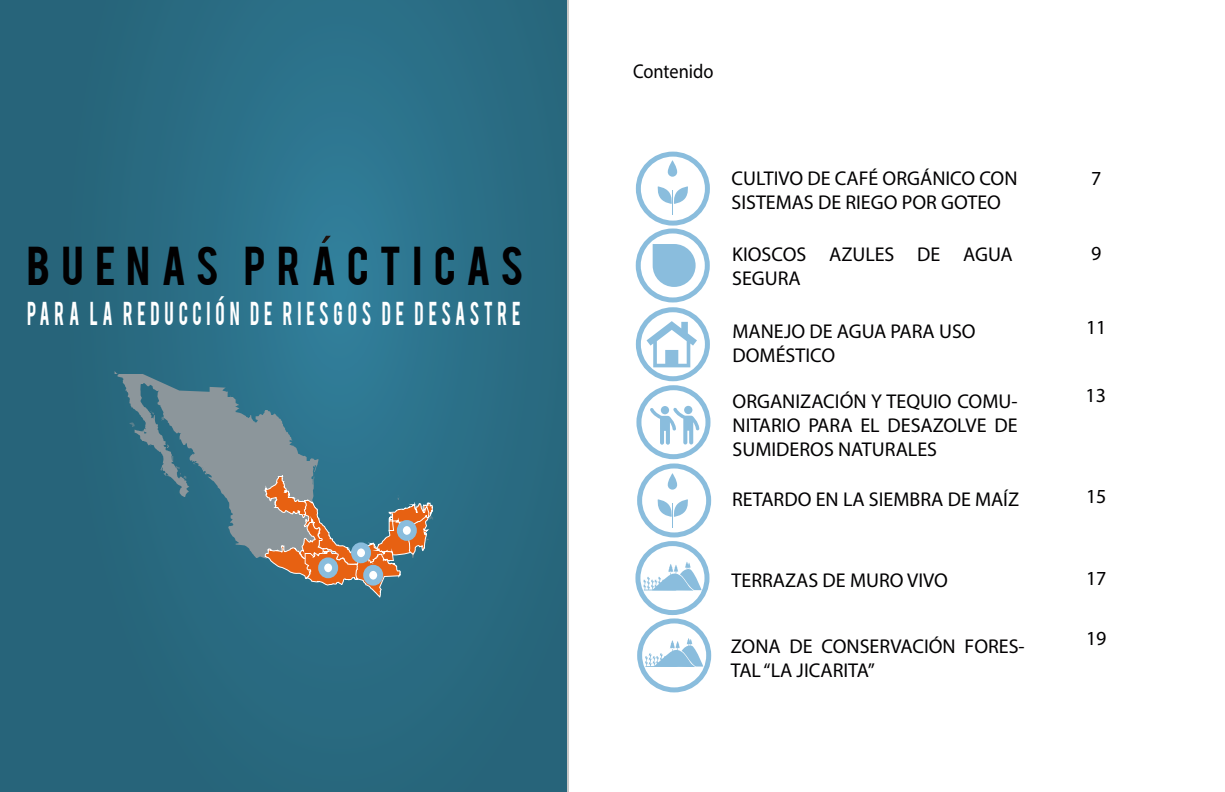
<style>
.page{position:relative;width:1225px;height:792px;background:#fff}
.page>*{position:absolute;margin:0;border:0;box-sizing:border-box;transform-origin:0 0}
.t1{font:50px "Myriad Pro";color:#1e120d}
.t2{font:43px "Bebas";letter-spacing:.26em;color:#010001}
.t3{font:30px "Myriad Pro";color:#fff}
.t4{font:26px "Bebas";letter-spacing:.26em;color:#fff;scale:.69 1}
.t5{font:20px/24px "Myriad Pro";color:#020002}
.t6{font:20px "Myriad Pro";color:#020002;scale:.92 1}
</style>
<div class="page">
<svg style="left:0;top:0;width:568px;height:792px;background:#296b82"></svg>
<svg style="left:668px;top:160px;width:9px;height:17px"></svg>
<svg style="left:657px;top:186px;width:31px;height:29px"></svg>
<div style="left:636px;top:152px;width:74px;height:74px;border:5px solid #8abddd;border-radius:50%"></div>
<svg style="left:652px;top:244px;width:43px;height:43px;background:#9dc7e2"></svg>
<div style="left:636px;top:228px;width:74px;height:74px;border:5px solid #8abddd;border-radius:50%"></div>
<div style="left:636px;top:307px;width:74px;height:74px;border:5px solid #8abddd;border-radius:50%"></div>
<div style="left:636px;top:385px;width:74px;height:74px;border:5px solid #8abddd;border-radius:50%"></div>
<div style="left:637px;top:463px;width:74px;height:74px;border:5px solid #8abddd;border-radius:50%"></div>
<div style="left:635px;top:541px;width:74px;height:74px;border:5px solid #8abddd;border-radius:50%"></div>
<div style="left:637px;top:618px;width:74px;height:74px;border:5px solid #8abddd;border-radius:50%"></div>
<svg style="left:115px;top:371px;width:316px;height:216px;background:#44798c"></svg>
<svg style="left:151px;top:409px;width:4px;height:8px"></svg>
<svg style="left:161px;top:415px;width:3px;height:6px"></svg>
<svg style="left:130px;top:422px;width:5px;height:5px"></svg>
<svg style="left:169px;top:456px;width:17px;height:23px"></svg>
<svg style="left:264px;top:465px;width:169px;height:139px;background:#6d7a78"></svg>
<svg style="left:646px;top:321px;width:51px;height:46px"></svg>
<div style="left:661px;top:406px;width:8px;height:8px;background:#8abddd;border-radius:50%"></div>
<div style="left:684px;top:406px;width:8px;height:8px;background:#8abddd;border-radius:50%"></div>
<svg style="left:650px;top:408px;width:49px;height:37px"></svg>
<svg style="left:668px;top:473px;width:9px;height:17px"></svg>
<svg style="left:657px;top:499px;width:31px;height:29px"></svg>
<svg style="left:643px;top:562px;width:58px;height:29px"></svg>
<svg style="left:645px;top:638px;width:58px;height:29px"></svg>
<div style="left:400px;top:523px;width:14px;height:15px;background:#fff;border-radius:50%"></div>
<div style="left:397px;top:520px;width:20px;height:21px;border:6px solid #8abddd;border-radius:50%"></div>
<div style="left:354px;top:545px;width:14px;height:15px;background:#fff;border-radius:50%"></div>
<div style="left:351px;top:542px;width:20px;height:21px;border:6px solid #8abddd;border-radius:50%"></div>
<div style="left:366px;top:568px;width:14px;height:15px;background:#fff;border-radius:50%"></div>
<div style="left:363px;top:565px;width:20px;height:21px;border:6px solid #8abddd;border-radius:50%"></div>
<div style="left:321px;top:560px;width:14px;height:15px;background:#fff;border-radius:50%"></div>
<div style="left:318px;top:557px;width:20px;height:21px;border:6px solid #8abddd;border-radius:50%"></div>
<h1 class="t1" style="left:316px;top:223px;width:16px">´</h1>
<h2 class="t2" style="left:27px;top:234px;width:498px">BUENAS PRACTICAS</h2>
<h3 class="t3" style="left:216px;top:289px;width:10px">´</h3>
<h3 class="t4" style="left:27px;top:295px;width:716px">PARA LA REDUCCION DE RIESGOS DE DESASTRE</h3>
<p class="t6" style="left:633px;top:59px;width:89px">Contenido</p>
<p class="t5" style="left:731px;top:166px;width:287px">CULTIVO DE CAFÉ ORGÁNICO CON<br>SISTEMAS DE RIEGO POR GOTEO</p>
<p class="t5" style="left:1091px;top:166px;width:12px">7</p>
<p class="t5" style="left:732px;top:242px;width:282px">KIOSCOS AZULES DE AGUA<br>SEGURA</p>
<p class="t5" style="left:1091px;top:241px;width:12px">9</p>
<p class="t5" style="left:732px;top:319px;width:245px">MANEJO DE AGUA PARA USO<br>DOMÉSTICO</p>
<p class="t5" style="left:732px;top:389px;width:286px;text-align:justify">ORGANIZACIÓN Y TEQUIO COMU-NITARIO PARA EL DESAZOLVE DE SUMIDEROS NATURALES</p>
<p class="t5" style="left:732px;top:487px;width:288px">RETARDO EN LA SIEMBRA DE MAÍZ</p>
<p class="t5" style="left:1086px;top:315px;width:22px">11</p>
<p class="t5" style="left:1085px;top:383px;width:22px">13</p>
<p class="t5" style="left:1086px;top:484px;width:22px">15</p>
<p class="t5" style="left:731px;top:568px;width:218px">TERRAZAS DE MURO VIVO</p>
<p class="t5" style="left:731px;top:634px;width:295px">ZONA DE CONSERVACIÓN FORES-<br>TAL “LA JICARITA”</p>
<p class="t5" style="left:1086px;top:566px;width:22px">17</p>
<p class="t5" style="left:1086px;top:626px;width:22px">19</p>
</div>
